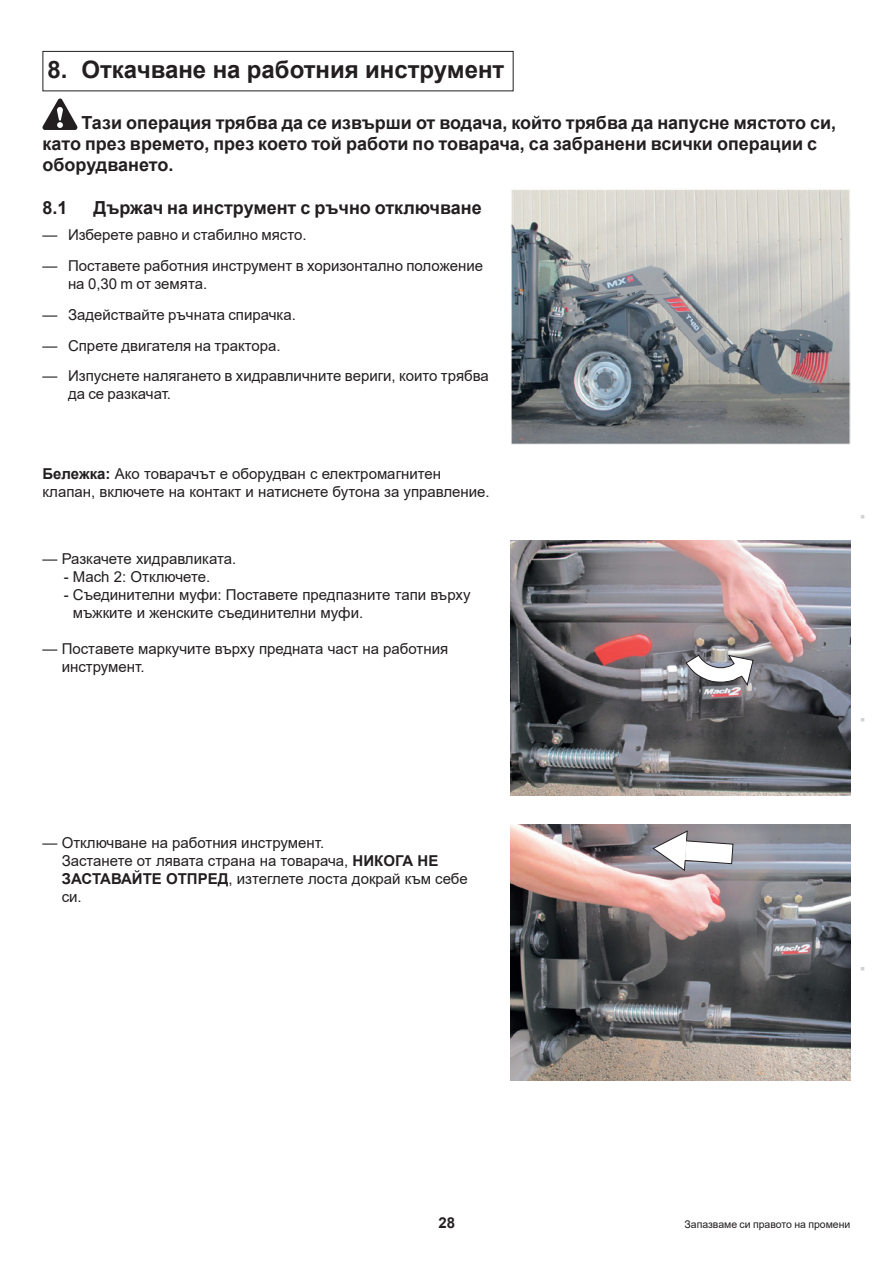
<style>
.page{position:relative;width:893px;height:1263px;background:#fff}
.page>*{position:absolute;margin:0;border:0;box-sizing:border-box;transform-origin:0 0}
.t1{font:700 24px "Arial";color:#231f20}
.Intro_chap{font:700 18px/21px "Arial";color:#231f20}
.Texte_10{font:15px/18px "Arial";color:#231f20}
.Texte_enum{font:15px/18px "Arial";color:#231f20}
.Note{font:15px/18px "Arial";color:#231f20}
.t2{font:700 15px "Arial";color:#231f20}
.Pied_Page_Droit{font:10.5px "Arial";color:#231f20}
.Texte_code{font:7.5px "Arial";color:#d1d2d4}
.s1{font-weight:700}
</style>
<div class="page">
<div style="left:43px;top:51px;width:470px;height:40px;border:1px solid #231f20"></div>
<svg style="left:43px;top:99px;width:34px;height:31px"></svg>
<img style="left:510px;top:189px;width:340px;height:255px">
<img style="left:510px;top:540px;width:340px;height:255px">
<svg style="left:685px;top:654px;width:69px;height:33px"></svg>
<img style="left:510px;top:825px;width:340px;height:255px">
<svg style="left:652px;top:830px;width:82px;height:42px"></svg>
<p class="t1" style="left:48px;top:52px;width:458px">8. Откачване на работния инструмент</p>
<p class="Intro_chap" style="left:43px;top:113px;width:795px;text-indent:39px">Тази операция трябва да се извърши от водача, който трябва да напусне мястото си, като през времето, през което той работи по товарача, са забранени всички операции с оборудването.</p>
<p class="Intro_chap" style="left:43px;top:197px;width:27px">8.1</p>
<p class="Intro_chap" style="left:94px;top:197px;width:390px">Държач на инструмент с ръчно отключване</p>
<p class="Texte_enum" style="left:43px;top:226px;width:266px">— Изберете равно и стабилно място.</p>
<p class="Texte_enum" style="left:68px;top:257px;width:417px;text-indent:-26px">— Поставете работния инструмент в хоризонтално положение на 0,30 m от земята.</p>
<p class="Texte_enum" style="left:43px;top:306px;width:255px">— Задействайте ръчната спирачка.</p>
<p class="Texte_enum" style="left:43px;top:336px;width:240px">— Спрете двигателя на трактора.</p>
<p class="Texte_enum" style="left:68px;top:367px;width:422px;text-indent:-26px">— Изпуснете налягането в хидравличните вериги, които трябва да се разкачат.</p>
<p class="Note" style="left:43px;top:464px;width:449px"><span class="s1">Бележка:</span> Ако товарачът е оборудван с електромагнитен клапан, включете на контакт и натиснете бутона за управление.</p>
<p class="Texte_10" style="left:43px;top:549px;width:195px">— Разкачете хидравликата.</p>
<p class="Texte_10" style="left:64px;top:567px;width:148px">- Mach 2: Отключете.</p>
<p class="Texte_10" style="left:73px;top:585px;width:399px;text-indent:-9px">- Съединителни муфи: Поставете предпазните тапи върху мъжките и женските съединителни муфи.</p>
<p class="Texte_10" style="left:62px;top:639px;width:388px;text-indent:-19px">— Поставете маркучите върху предната част на работния инструмент.</p>
<p class="Texte_code" style="left:857px;top:519px;width:6px;rotate:-90deg">■</p>
<p class="Texte_code" style="left:857px;top:722px;width:6px;rotate:-90deg">■</p>
<p class="Texte_10" style="left:62px;top:834px;width:408px;text-indent:-19px">— Отключване на работния инструмент.<br>Застанете от лявата страна на товарача, <span class="s1">НИКОГА НЕ ЗАСТАВАЙТЕ ОТПРЕД</span>, изтеглете лоста докрай към себе си.</p>
<p class="Texte_code" style="left:857px;top:971px;width:6px;rotate:-90deg">■</p>
<p class="t2" style="left:438px;top:1212px;width:18px">28</p>
<p class="Pied_Page_Droit" style="left:684px;top:1217px;width:167px">Запазваме си правото на промени</p>
</div>
